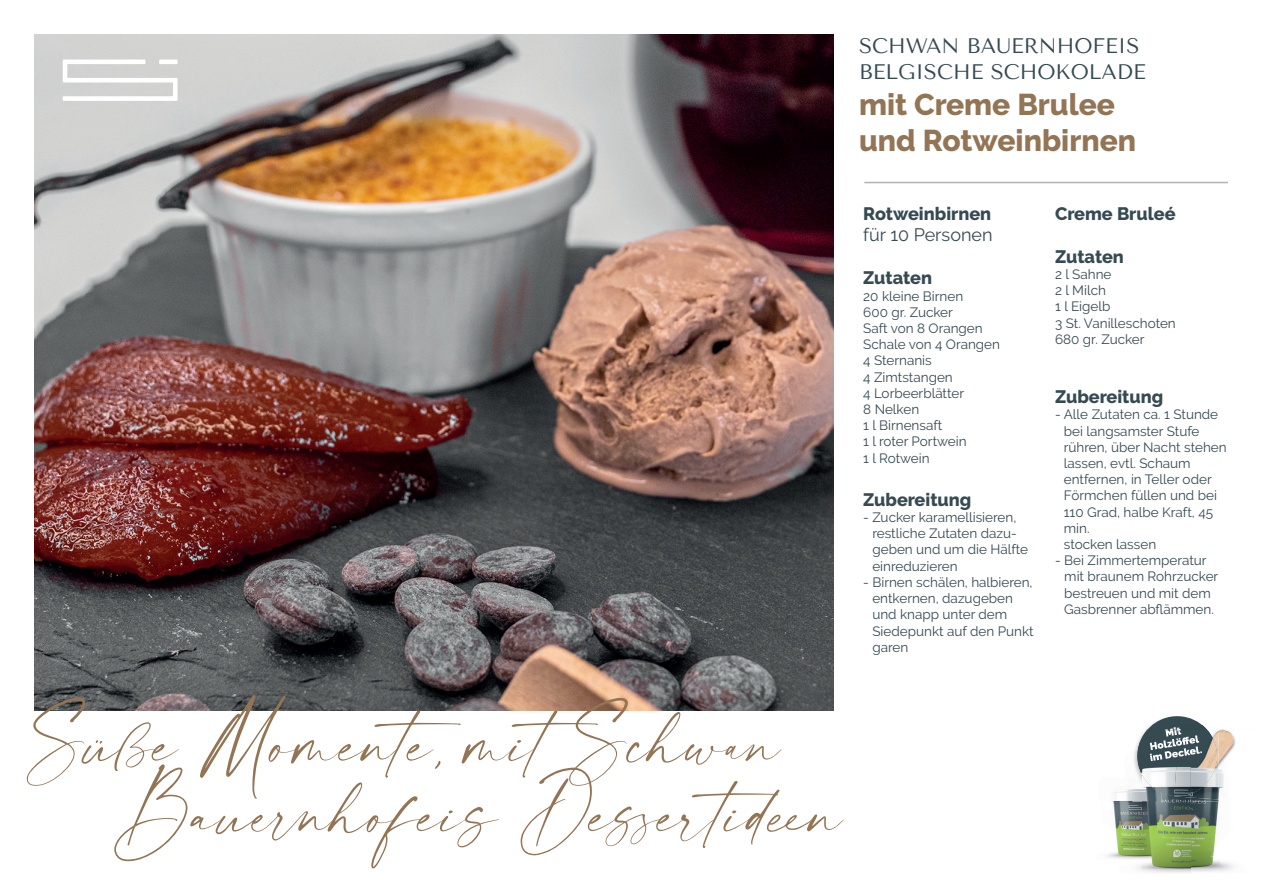
<style>
.page{position:relative;width:1263px;height:893px;background:#fff}
.page>*{position:absolute;margin:0;border:0;box-sizing:border-box;transform-origin:0 0}
.t1{font:58.65px/70.3px "modernline Personal Use";color:#937555}
.t2{font:800 30px/36px "Raleway";color:#937555}
.t3{font:21px/25.2px "Tenor Sans";color:#364a52}
.t4{font:800 18px "Raleway";color:#364a52}
.t5{font:18px "Raleway";color:#364a52}
.t6{font:13.5px/16.2px "Raleway";color:#364a52}
</style>
<div class="page">
<img style="left:35px;top:35px;width:798px;height:675px">
<svg style="left:63px;top:60px;width:115px;height:41px"></svg>
<hr style="left:159px;top:60px;width:19px;height:4px;background:#fff">
<hr style="left:864px;top:182px;width:364px;height:1px;background:#b2b3b7">
<img style="left:1191px;top:801px;width:28px;height:51px">
<img style="left:1191px;top:852px;width:29px;height:20px">
<img style="left:1191px;top:799px;width:27px;height:2px">
<img style="left:1218px;top:730px;width:18px;height:71px">
<img style="left:1112px;top:789px;width:49px;height:12px">
<img style="left:1107px;top:801px;width:84px;height:72px">
<img style="left:1161px;top:799px;width:30px;height:2px">
<svg style="left:1134px;top:716px;width:86px;height:83px"></svg>
<h3 class="t3" style="left:859px;top:34px;width:288px">SCHWAN BAUERNHOFEIS<br>BELGISCHE SCHOKOLADE</h3>
<h2 class="t2" style="left:859px;top:86px;width:279px">mit Creme Brulee und Rotweinbirnen</h2>
<h1 class="t1" style="left:113px;top:711px;width:732px;text-indent:-87px">Süße Momente, mitSchwan<br>Bauernhofeis Dessertideen</h1>
<h3 class="t4" style="left:863px;top:203px;width:130px">Rotweinbirnen</h3>
<h3 class="t5" style="left:863px;top:224px;width:131px">für 10 Personen</h3>
<h3 class="t4" style="left:863px;top:268px;width:70px">Zutaten</h3>
<p class="t6" style="left:863px;top:288px;width:138px">20 kleine Birnen<br>600 gr. Zucker<br>Saft von 8 Orangen<br>Schale von 4 Orangen<br>4 Sternanis<br>4 Zimtstangen<br>4 Lorbeerblätter<br>8 Nelken<br>1 l Birnensaft<br>1 l roter Portwein<br>1 l Rotwein</p>
<h3 class="t4" style="left:863px;top:489px;width:110px">Zubereitung</h3>
<p class="t6" style="left:872px;top:509px;width:157px;text-indent:-9px">- Zucker karamellisieren, restliche Zutaten dazu&shy;geben und um die Hälfte einreduzieren</p>
<p class="t6" style="left:872px;top:574px;width:163px;text-indent:-9px">- Birnen schälen, halbieren, entkernen, dazugeben und knapp unter dem<br>Siedepunkt auf den Punkt garen</p>
<h3 class="t4" style="left:1055px;top:203px;width:122px">Creme Bruleé</h3>
<h3 class="t4" style="left:1055px;top:246px;width:70px">Zutaten</h3>
<p class="t6" style="left:1055px;top:266px;width:122px">2 l Sahne<br>2 l Milch<br>1 l Eigelb<br>3 St. Vanilleschoten<br>680 gr. Zucker</p>
<h3 class="t4" style="left:1055px;top:387px;width:110px">Zubereitung</h3>
<p class="t6" style="left:1064px;top:407px;width:164px;text-indent:-9px">- Alle Zutaten ca. 1 Stunde bei langsamster Stufe rühren, über Nacht stehen lassen, evtl. Schaum entfernen, in Teller oder<br>Förmchen füllen und bei<br>110 Grad, halbe Kraft, 45 min.<br>stocken lassen</p>
<p class="t6" style="left:1064px;top:552px;width:156px;text-indent:-9px">- Bei Zimmertemperatur mit braunem Rohrzucker bestreuen und mit dem<br>Gasbrenner abflämmen.</p>
</div>
